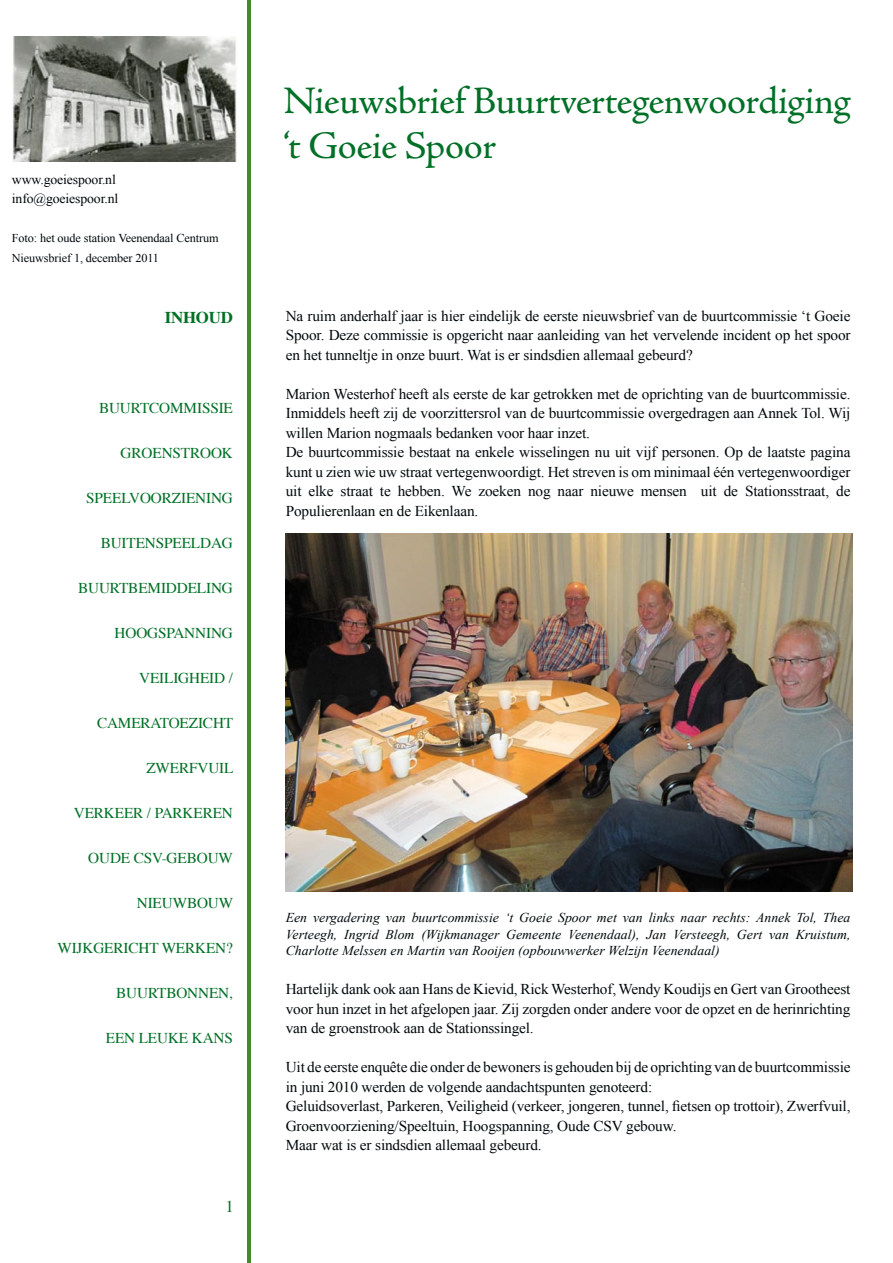
<style>
.page{position:relative;width:893px;height:1263px;background:#fff}
.page>*{position:absolute;margin:0;border:0;box-sizing:border-box;transform-origin:0 0}
.t1{font:39px/45px "Adobe Jenson Pro";letter-spacing:-.015em;color:#007026}
.t2{font:700 16.5px "Times";letter-spacing:-.01em;color:#007026}
.t3{font:15px/19.5px "Times New Roman";letter-spacing:-.01em;color:#00080b;text-align:justify}
.t4{font:15px "Times";letter-spacing:-.01em;color:#007026}
.t5{font:italic 13.5px/16.5px "Times New Roman";color:#00080b;text-align:justify}
.t6{font:13.5px/19.5px "Times New Roman";letter-spacing:-.01em;color:#00080b}
.t7{font:12px/19.5px "Times New Roman";letter-spacing:-.01em;color:#00080b}
</style>
<div class="page">
<hr style="left:247px;top:0;width:4px;height:1263px;background:#448a25">
<img style="left:12px;top:37px;width:225px;height:124px">
<img style="left:286px;top:533px;width:567px;height:359px">
<p class="t6" style="left:12px;top:169px;width:108px">www.goeiespoor.nl info@goeiespoor.nl</p>
<p class="t7" style="left:12px;top:228px;width:208px">Foto: het oude station Veenendaal Centrum<br>Nieuwsbrief 1, december 2011</p>
<p class="t2" style="left:165px;top:301px;width:70px">INHOUD</p>
<p class="t4" style="left:99px;top:394px;width:135px">BUURTCOMMISSIE</p>
<p class="t4" style="left:121px;top:439px;width:114px">GROENSTROOK</p>
<p class="t4" style="left:86px;top:484px;width:148px">SPEELVOORZIENING</p>
<p class="t4" style="left:101px;top:529px;width:134px">BUITENSPEELDAG</p>
<p class="t4" style="left:78px;top:574px;width:156px">BUURTBEMIDDELING</p>
<p class="t4" style="left:115px;top:619px;width:120px">HOOGSPANNING</p>
<p class="t4" style="left:139px;top:664px;width:95px">VEILIGHEID /</p>
<p class="t4" style="left:97px;top:709px;width:138px">CAMERATOEZICHT</p>
<p class="t4" style="left:146px;top:754px;width:89px">ZWERFVUIL</p>
<p class="t4" style="left:74px;top:799px;width:161px">VERKEER / PARKEREN</p>
<p class="t4" style="left:88px;top:844px;width:146px">OUDE CSV-GEBOUW</p>
<p class="t4" style="left:137px;top:889px;width:98px">NIEUWBOUW</p>
<p class="t4" style="left:57px;top:934px;width:177px">WIJKGERICHT WERKEN?</p>
<p class="t4" style="left:116px;top:979px;width:118px">BUURTBONNEN,</p>
<p class="t4" style="left:106px;top:1024px;width:129px">EEN LEUKE KANS</p>
<h1 class="t1" style="left:284px;top:79px;width:568px">Nieuwsbrief Buurtvertegenwoordiging ‘t Goeie Spoor</h1>
<p class="t3" style="left:286px;top:306px;width:566px">Na ruim anderhalf jaar is hier eindelijk de eerste nieuwsbrief van de buurtcommissie ‘t Goeie Spoor. Deze commissie is opgericht naar aanleiding van het vervelende incident op het spoor en het tunneltje in onze buurt. Wat is er sindsdien allemaal gebeurd?</p>
<p class="t3" style="left:286px;top:384px;width:566px;text-align:left">Marion Westerhof heeft als eerste de kar getrokken met de oprichting van de buurtcommissie.<br>Inmiddels heeft zij de voorzittersrol van de buurtcommissie overgedragen aan Annek Tol. Wij willen Marion nogmaals bedanken voor haar inzet.<br>De buurtcommissie bestaat na enkele wisselingen nu uit vijf personen. Op de laatste pagina kunt u zien wie uw straat vertegenwoordigt. Het streven is om minimaal één vertegenwoordiger uit elke straat te hebben. We zoeken nog naar nieuwe mensen uit de Stationsstraat, de Populierenlaan en de Eikenlaan.</p>
<p class="t5" style="left:286px;top:909px;width:566px">Een vergadering van buurtcommissie ‘t Goeie Spoor met van links naar rechts: Annek Tol, Thea Verteegh, Ingrid Blom (Wijkmanager Gemeente Veenendaal), Jan Versteegh, Gert van Kruistum, Charlotte Melssen en Martin van Rooijen (opbouwwerker Welzijn Veenendaal)</p>
<p class="t3" style="left:286px;top:979px;width:566px">Hartelijk dank ook aan Hans de Kievid, Rick Westerhof, Wendy Koudijs en Gert van Grootheest voor hun inzet in het afgelopen jaar. Zij zorgden onder andere voor de opzet en de herinrichting van de groenstrook aan de Stationssingel.</p>
<p class="t3" style="left:286px;top:1057px;width:566px;text-align:left">Uit de eerste enquête die onder de bewoners is gehouden bij de oprichting van de buurtcommissie in juni 2010 werden de volgende aandachtspunten genoteerd:<br>Geluidsoverlast, Parkeren, Veiligheid (verkeer, jongeren, tunnel, fietsen op trottoir), Zwerfvuil, Groenvoorziening/Speeltuin, Hoogspanning, Oude CSV gebouw.<br>Maar wat is er sindsdien allemaal gebeurd.</p>
</div>
